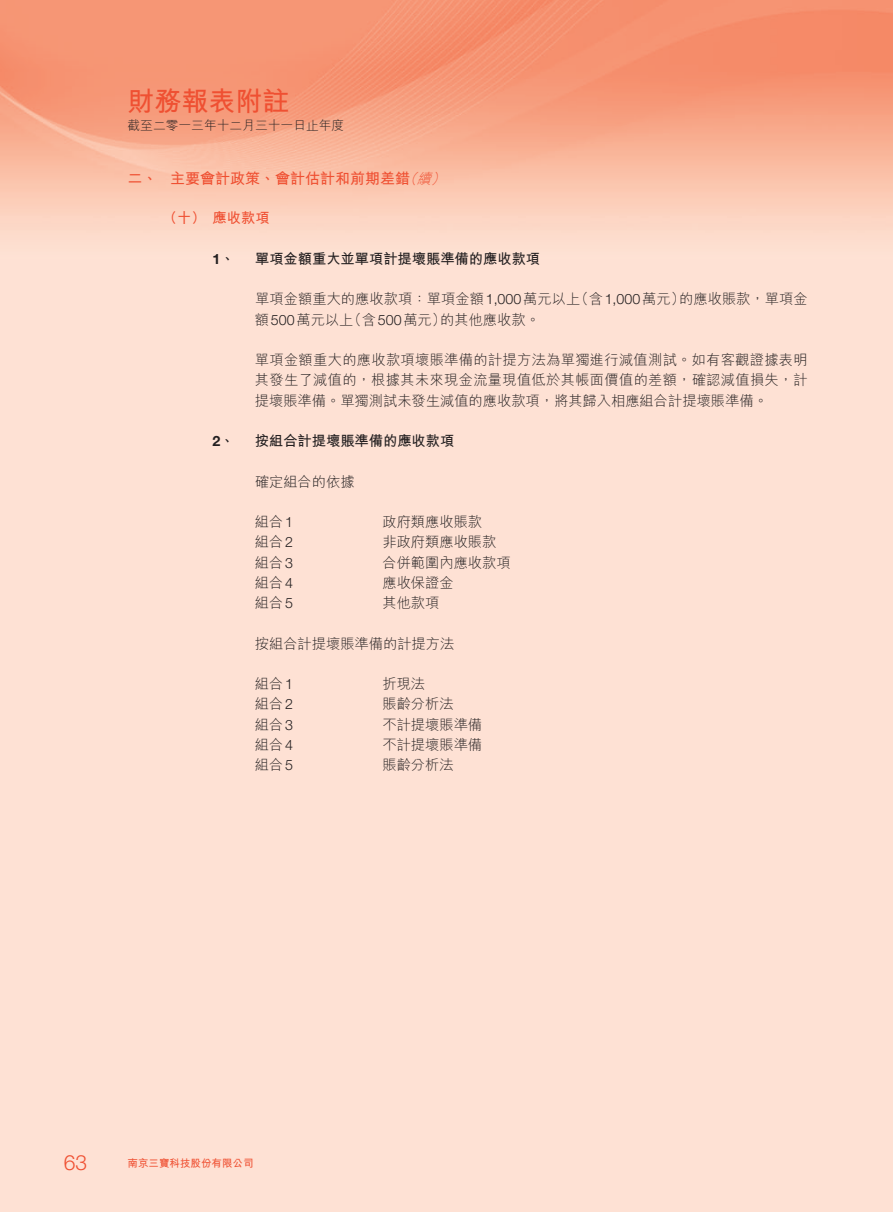
<style>
.page{position:relative;width:893px;height:1212px;background:#fff}
.page>*{position:absolute;margin:0;border:0;box-sizing:border-box;transform-origin:0 0}
.t1{font:700 27px "M Hei HK";color:#ef5032}
.t2{font:300 21px "Helvetica Neue LT Std";color:#ef5032}
.t3{font:700 15px "M Hei HK";color:#ef5032}
.t4{font:300 14.25px/20.2px "M Hei HK";color:#231f20}
.t5{font:700 14.25px "M Hei HK";color:#231f20}
.t6{font:700 14.25px "M Hei HK";color:#ef5032}
.t7{font:italic 300 14.25px "M Hei HK";color:#ef5032}
.t8{font:300 12.75px "M Hei HK";color:#231f20}
.t9{font:700 10.5px "M Hei HK";color:#ef5032}
.s1{font-weight:300;font-style:italic;font-size:14.25px}
.s2{font-family:"Helvetica Neue LT Std"}
</style>
<div class="page">
<img style="left:0;top:0;width:893px;height:1212px">
<h1 class="t1" style="left:128px;top:81px;width:163px">財務報表附註</h1>
<p class="t8" style="left:128px;top:117px;width:218px">截至二零一三年十二月三十一日止年度</p>
<p class="t3" style="left:128px;top:167px;width:31px">二、</p>
<p class="t3" style="left:170px;top:167px;width:267px">主要會計政策、會計估計和前期差錯<span class="s1">續</span></p>
<p class="t7" style="left:403px;top:168px;width:21px">（</p>
<p class="t7" style="left:431px;top:168px;width:21px">(</p>
<p class="t6" style="left:163px;top:208px;width:44px">（十）</p>
<p class="t6" style="left:213px;top:208px;width:59px">應收款項</p>
<p class="t5" style="left:213px;top:248px;width:24px">、<span class="s2">1</span></p>
<p class="t5" style="left:212px;top:430px;width:24px">、<span class="s2">2</span></p>
<p class="t5" style="left:255px;top:248px;width:286px">單項金額重大並單項計提壞賬準備的應收款項</p>
<p class="t4" style="left:574px;top:288px;width:112px">（含<span class="s2">1,000</span>萬元）</p>
<p class="t4" style="left:440px;top:288px;width:142px;text-indent:-185px">單項金額重大的應收款項：單項金額<span class="s2">1,000</span>萬元以上的其他應收款。</p>
<p class="t4" style="left:679px;top:288px;width:130px">的應收賬款，單項金</p>
<p class="t4" style="left:348px;top:309px;width:100px">（含<span class="s2">500</span>萬元）</p>
<p class="t4" style="left:255px;top:309px;width:100px">額<span class="s2">500</span>萬元以上</p>
<p class="t4" style="left:255px;top:349px;width:554px;text-align:justify">單項金額重大的應收款項壞賬準備的計提方法為單獨進行減值測試。如有客觀證據表明其發生了減值的，根據其未來現金流量現值低於其帳面價值的差額，確認減值損失，計提壞賬準備。單獨測試未發生減值的應收款項，將其歸入相應組合計提壞賬準備。</p>
<p class="t5" style="left:255px;top:430px;width:201px">按組合計提壞賬準備的應收款項</p>
<p class="t4" style="left:255px;top:471px;width:101px">確定組合的依據</p>
<p class="t4" style="left:255px;top:511px;width:40px">組合<span class="s2">1</span></p>
<p class="t4" style="left:382px;top:511px;width:101px">政府類應收賬款</p>
<p class="t4" style="left:255px;top:531px;width:40px">組合<span class="s2">2</span></p>
<p class="t4" style="left:382px;top:531px;width:115px">非政府類應收賬款</p>
<p class="t4" style="left:255px;top:552px;width:40px">組合<span class="s2">3</span></p>
<p class="t4" style="left:382px;top:552px;width:130px">合併範圍內應收款項</p>
<p class="t4" style="left:255px;top:572px;width:40px">組合<span class="s2">4</span></p>
<p class="t4" style="left:382px;top:572px;width:73px">應收保證金</p>
<p class="t4" style="left:255px;top:592px;width:40px">組合<span class="s2">5</span></p>
<p class="t4" style="left:255px;top:633px;width:201px">按組合計提壞賬準備的計提方法</p>
<p class="t4" style="left:382px;top:673px;width:44px">折現法</p>
<p class="t4" style="left:382px;top:592px;width:58px">其他款項</p>
<p class="t4" style="left:255px;top:673px;width:40px">組合<span class="s2">1</span></p>
<p class="t4" style="left:255px;top:693px;width:40px">組合<span class="s2">2</span></p>
<p class="t4" style="left:382px;top:693px;width:73px">賬齡分析法</p>
<p class="t4" style="left:255px;top:714px;width:40px">組合<span class="s2">3</span></p>
<p class="t4" style="left:382px;top:714px;width:101px">不計提壞賬準備</p>
<p class="t4" style="left:255px;top:734px;width:40px">組合<span class="s2">4</span></p>
<p class="t4" style="left:382px;top:734px;width:101px">不計提壞賬準備</p>
<p class="t4" style="left:255px;top:754px;width:40px">組合<span class="s2">5</span></p>
<p class="t4" style="left:382px;top:754px;width:73px">賬齡分析法</p>
<h2 class="t2" style="left:64px;top:1150px;width:25px">63</h2>
<p class="t9" style="left:128px;top:1155px;width:127px">南京三寶科技股份有限公司</p>
</div>
